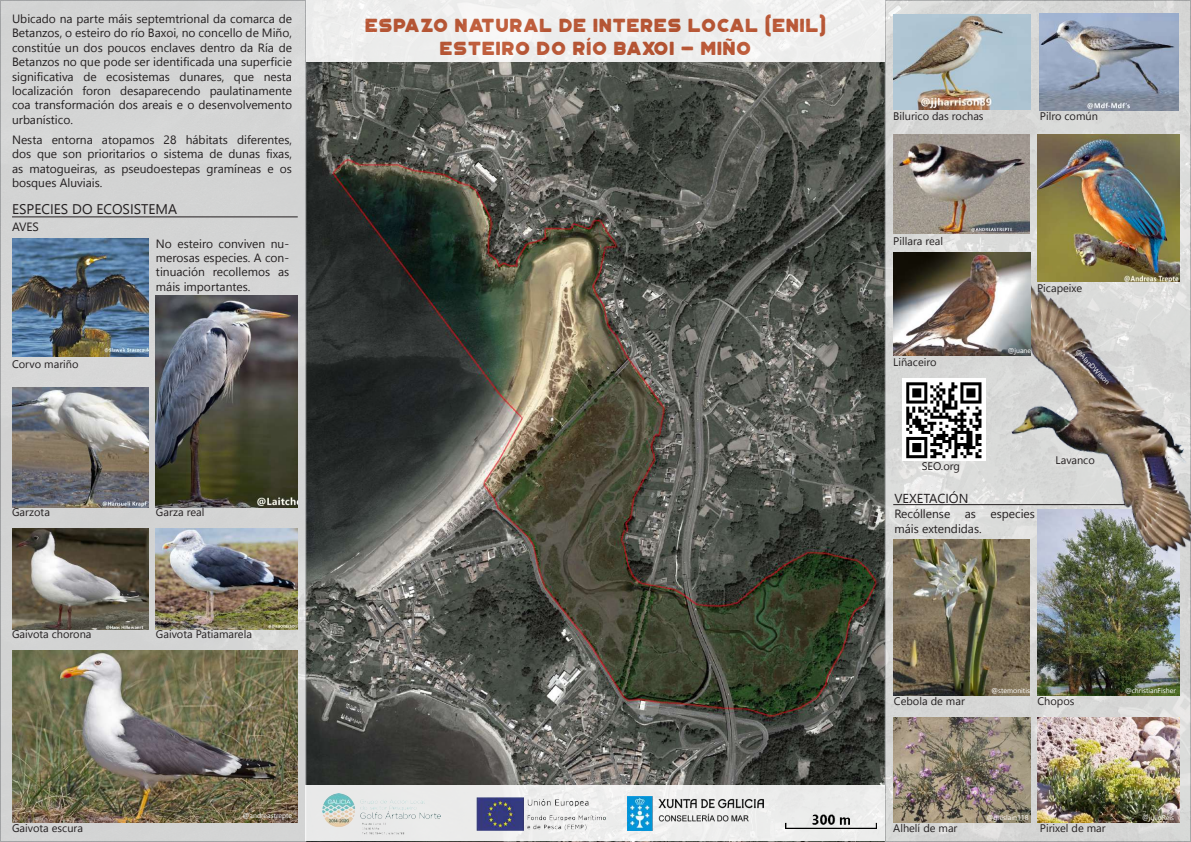
<style>
.page{position:relative;width:1191px;height:842px;background:#fff}
.page>*{position:absolute;margin:0;border:0;box-sizing:border-box;transform-origin:0 0}
.t1{font:19px/22.8px "Portico Rounded";letter-spacing:.06em;color:#c15632;text-align:center}
.t2{font:14px "Nirmala UI";color:#231f20}
.t3{font:13px "Nirmala UI";color:#231f20}
.t4{font:12px/14.4px "Nirmala UI";color:#231f20;text-align:justify}
.t5{font:11px "Nirmala UI";color:#231f20}
.t6{font:7px "Nirmala UI";color:#fff}
</style>
<div class="page">
<img style="left:306px;top:62px;width:578px;height:780px">
<div style="left:0;top:0;width:306px;height:842px;background:#d3d4d4;border:1px solid #c1c2c4"></div>
<svg style="left:884px;top:0;width:307px;height:842px;background:#d1d2d0"></svg>
<div style="left:306px;top:0;width:578px;height:62px;background:#eee"></div>
<div style="left:305px;top:786px;width:579px;height:55px;background:#ececeb"></div>
<img style="left:1037px;top:572px;width:142px;height:123px">
<img style="left:785px;top:812px;width:92px;height:16px">
<img style="left:322px;top:793px;width:119px;height:41px">
<img style="left:476px;top:797px;width:129px;height:33px">
<img style="left:627px;top:797px;width:137px;height:34px">
<img style="left:12px;top:239px;width:137px;height:118px">
<img style="left:12px;top:388px;width:136px;height:119px">
<img style="left:1037px;top:135px;width:142px;height:118px">
<img style="left:893px;top:14px;width:137px;height:96px">
<img style="left:1039px;top:13px;width:140px;height:97px">
<img style="left:893px;top:135px;width:136px;height:98px">
<img style="left:156px;top:528px;width:142px;height:101px">
<img style="left:12px;top:529px;width:136px;height:100px">
<img style="left:156px;top:296px;width:142px;height:211px">
<img style="left:12px;top:651px;width:286px;height:171px">
<img style="left:988px;top:253px;width:203px;height:319px">
<img style="left:893px;top:253px;width:137px;height:103px">
<img style="left:902px;top:379px;width:83px;height:82px">
<img style="left:893px;top:717px;width:137px;height:105px">
<img style="left:893px;top:539px;width:136px;height:156px">
<img style="left:1037px;top:717px;width:142px;height:105px">
<hr style="left:12px;top:216px;width:286px;height:1px;background:#231f20">
<hr style="left:893px;top:504px;width:232px;height:1px;background:#231f20">
<p class="t4" style="left:12px;top:11px;width:281px">Ubicado na parte máis septemtrional da comarca de Betanzos, o esteiro do río Baxoi, no concello de Miño, constitúe un dos poucos enclaves dentro da Ría de Betanzos no que pode ser identificada una superficie significativa de ecosistemas dunares, que nesta localización foron desaparecendo paulatinamente coa transformación dos areais e o desenvolvemento urbanístico.</p>
<p class="t4" style="left:12px;top:132px;width:281px">Nesta entorna atopamos 28 hábitats diferentes, dos que son prioritarios o sistema de dunas fixas, as matogueiras, as pseudoestepas gramíneas e os bosques Aluviais.</p>
<p class="t2" style="left:12px;top:198px;width:167px">ESPECIES DO ECOSISTEMA</p>
<p class="t4" style="left:12px;top:218px;width:28px">AVES</p>
<h1 class="t1" style="left:365px;top:14px;width:462px">ESPAZO NATURAL DE INTERES LOCAL (ENIL)<br>ESTEIRO DO RÍO BAXOI - MIÑO</h1>
<p class="t5" style="left:893px;top:107px;width:92px">Bilurico das rochas</p>
<p class="t5" style="left:1039px;top:107px;width:60px">Pilro común</p>
<p class="t4" style="left:156px;top:235px;width:135px">No esteiro conviven nu&shy;merosas especies. A con&shy;tinuación recollemos as máis importantes.</p>
<p class="t5" style="left:893px;top:232px;width:51px">Pillara real</p>
<p class="t5" style="left:1037px;top:279px;width:47px">Picapeixe</p>
<p class="t5" style="left:12px;top:355px;width:68px">Corvo mariño</p>
<p class="t5" style="left:893px;top:353px;width:45px">Liñaceiro</p>
<p class="t6" style="left:1007px;top:345px;width:25px">@juane</p>
<p class="t6" style="left:1080px;top:346px;width:48px;rotate:46deg">@AlanDWilson</p>
<p class="t5" style="left:921px;top:457px;width:40px">SEO.org</p>
<p class="t5" style="left:1055px;top:451px;width:41px">Lavanco</p>
<p class="t3" style="left:894px;top:488px;width:76px">VEXETACIÓN</p>
<p class="t5" style="left:12px;top:503px;width:39px">Garzota</p>
<p class="t5" style="left:156px;top:503px;width:50px">Garza real</p>
<p class="t4" style="left:894px;top:506px;width:142px">Recóllense as especies máis extendidas.</p>
<p class="t5" style="left:12px;top:625px;width:81px">Gaivota chorona</p>
<p class="t5" style="left:156px;top:625px;width:97px">Gaivota Patiamarela</p>
<p class="t6" style="left:991px;top:685px;width:40px">@stemonitis</p>
<p class="t6" style="left:1125px;top:685px;width:52px">@christianFisher</p>
<p class="t5" style="left:894px;top:692px;width:72px">Cebola de mar</p>
<p class="t5" style="left:1037px;top:692px;width:39px">Chopos</p>
<p class="t6" style="left:243px;top:809px;width:51px">@andreastrepte</p>
<p class="t6" style="left:986px;top:811px;width:43px">@ghislain118</p>
<p class="t6" style="left:1142px;top:811px;width:34px">@julioReis</p>
<p class="t5" style="left:12px;top:819px;width:72px">Gaivota escura</p>
<p class="t5" style="left:893px;top:819px;width:66px">Alhelí de mar</p>
<p class="t5" style="left:1039px;top:819px;width:67px">Pirixel de mar</p>
</div>
